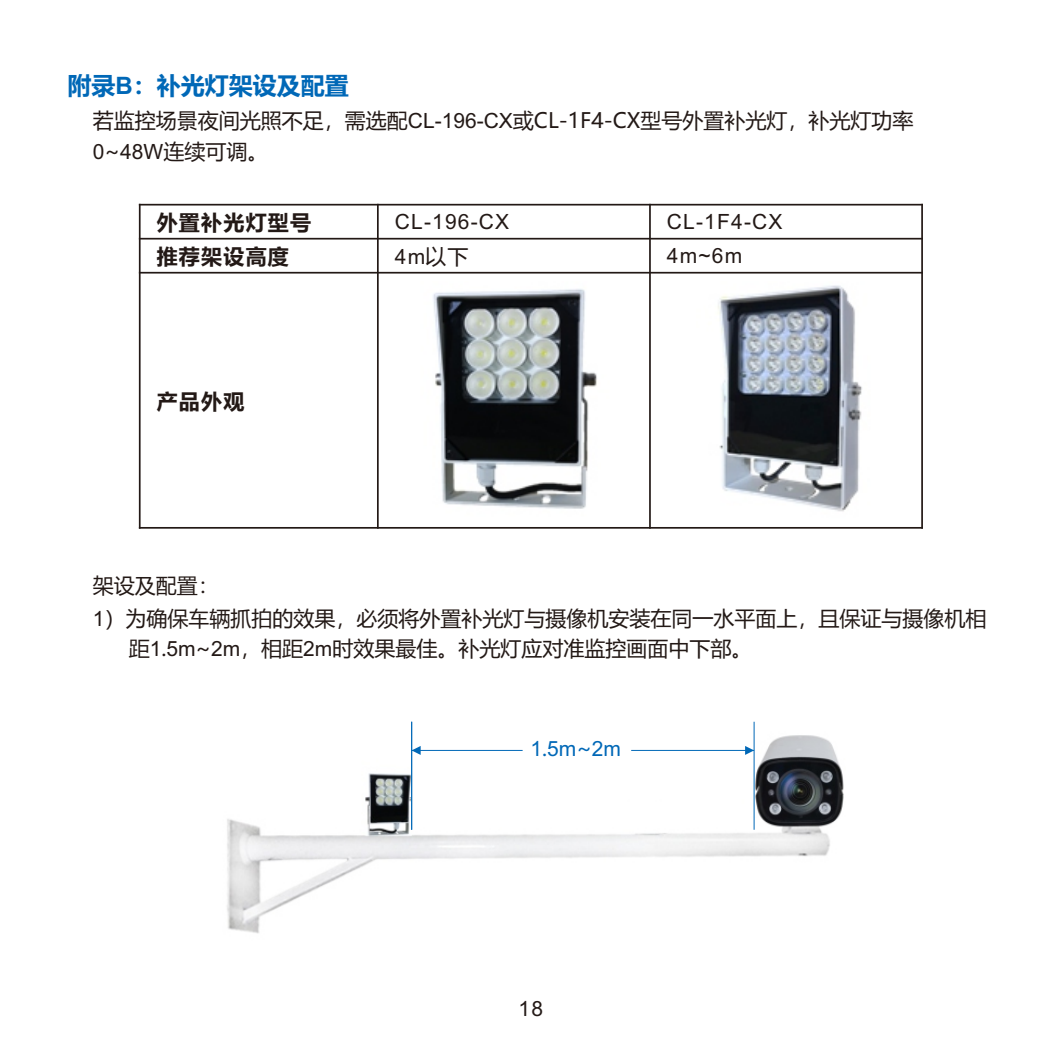
<style>
.page{position:relative;width:1063px;height:1063px;background:#fff}
.page>*{position:absolute;margin:0;border:0;box-sizing:border-box;transform-origin:0 0}
.t1{font:700 24px "Microsoft Ya Hei";color:#0068b7}
.t2{font:21px/30.6px "Microsoft Ya Hei";color:#231916}
.t3{font:21px "Arial";letter-spacing:.055em;color:#231916}
.t4{font:700 21px "Microsoft Ya Hei";letter-spacing:.06em;color:#231916}
.t5{font:21px "Arial";color:#0068b7}
.s1{font-family:"Arial"}
.s2{font-family:"Microsoft Ya Hei"}
</style>
<div class="page">
<hr style="left:139px;top:204px;width:2px;height:325px;background:#231916">
<hr style="left:377px;top:204px;width:2px;height:325px;background:#231916">
<hr style="left:649px;top:204px;width:2px;height:325px;background:#231916">
<hr style="left:921px;top:204px;width:2px;height:325px;background:#231916">
<hr style="left:139px;top:527px;width:784px;height:2px;background:#231916">
<hr style="left:139px;top:272px;width:784px;height:2px;background:#231916">
<hr style="left:139px;top:238px;width:784px;height:2px;background:#231916">
<hr style="left:139px;top:204px;width:784px;height:2px;background:#231916">
<img style="left:433px;top:289px;width:164px;height:220px">
<img style="left:718px;top:285px;width:144px;height:227px">
<img style="left:227px;top:721px;width:617px;height:213px">
<hr style="left:411px;top:722px;width:1px;height:108px;background:#0068b7">
<hr style="left:754px;top:722px;width:1px;height:108px;background:#0068b7">
<hr style="left:412px;top:750px;width:111px;height:1px;background:#0068b7">
<svg style="left:412px;top:746px;width:9px;height:9px"></svg>
<hr style="left:631px;top:750px;width:123px;height:1px;background:#0068b7">
<svg style="left:745px;top:746px;width:9px;height:9px"></svg>
<p class="t1" style="left:67px;top:75px;width:283px">附录<span class="s1">B</span>：补光灯架设及配置</p>
<p class="t2" style="left:93px;top:107px;width:822px">若监控场景夜间光照不足，需选配<span class="s1">CL-196-CX</span>或CL-1F4-CX型号外置补光灯，补光灯功率<br><span class="s1">0</span>~<span class="s1">48W</span>连续可调。</p>
<p class="t4" style="left:157px;top:213px;width:156px">外置补光灯型号</p>
<p class="t3" style="left:395px;top:214px;width:116px">CL-196-CX</p>
<p class="t3" style="left:667px;top:214px;width:117px">CL-1F4-CX</p>
<p class="t4" style="left:157px;top:247px;width:134px">推荐架设高度</p>
<p class="t3" style="left:395px;top:249px;width:75px">4m<span class="s2">以下</span></p>
<p class="t3" style="left:667px;top:248px;width:77px">4m~6m</p>
<p class="t4" style="left:157px;top:392px;width:89px">产品外观</p>
<p class="t2" style="left:93px;top:571px;width:127px">架设及配置：</p>
<p class="t2" style="left:129px;top:605px;width:859px;text-indent:-36px"><span class="s1">1</span>）为确保车辆抓拍的效果，必须将外置补光灯与摄像机安装在同一水平面上，且保证与摄像机相距<span class="s1">1</span>.<span class="s1">5m</span>~<span class="s1">2m</span>，相距<span class="s1">2m</span>时效果最佳。补光灯应对准监控画面中下部。</p>
<p class="t5" style="left:530px;top:741px;width:92px">1<span class="s2">.</span>5m<span class="s2">~</span>2m</p>
<p class="t3" style="left:519px;top:1000px;width:26px">18</p>
</div>
